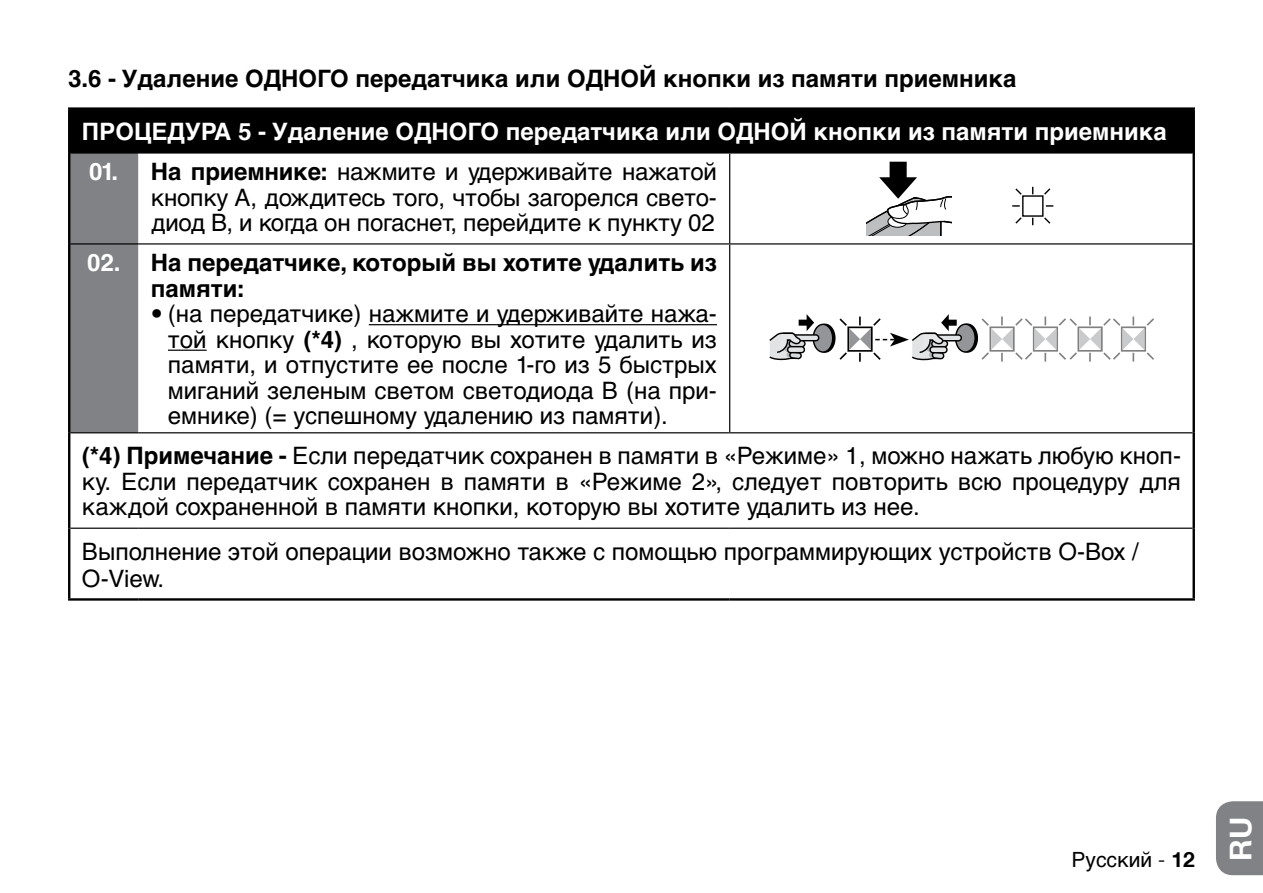
<style>
.page{position:relative;width:1263px;height:893px;background:#fff}
.page>*{position:absolute;margin:0;border:0;box-sizing:border-box;transform-origin:0 0}
.t1{font:700 30px "Helvetica Neue LT Com";color:#fff}
.t2{font:24px/25.5px "Helvetica Cyr Upright";color:#000;text-align:justify}
.t3{font:700 24px/25.5px "Helvetica Cyr";color:#000}
.t4{font:700 24px "Helvetica Cyr";color:#fff}
.t5{font:21px "Helvetica Cyr Upright";color:#000}
.s1{font-family:"Helvetica Cyr";font-weight:700;color:#fff}
.s2{font-family:"Helvetica Cyr";font-weight:700}
.s3{color:#fff}
.s4{font-family:"Helvetica Neue LT Com";font-weight:300}
.s5{font-family:"Helvetica Neue LT Com";font-weight:700}
</style>
<div class="page">
<div style="left:1216px;top:801px;width:47px;height:74px;background:#808285"></div>
<div style="left:69px;top:109px;width:1125px;height:44px;background:#000"></div>
<div style="left:70px;top:154px;width:68px;height:278px;background:#808285"></div>
<hr style="left:68px;top:107px;width:70px;height:3px;background:#000">
<hr style="left:68px;top:110px;width:2px;height:43px;background:#000">
<hr style="left:138px;top:107px;width:592px;height:3px;background:#000">
<hr style="left:730px;top:107px;width:465px;height:3px;background:#000">
<hr style="left:1192px;top:110px;width:3px;height:43px;background:#000">
<hr style="left:68px;top:153px;width:2px;height:91px;background:#000">
<hr style="left:1192px;top:153px;width:3px;height:91px;background:#000">
<hr style="left:68px;top:244px;width:2px;height:189px;background:#000">
<hr style="left:1192px;top:244px;width:3px;height:189px;background:#000">
<hr style="left:68px;top:433px;width:2px;height:95px;background:#000">
<hr style="left:1192px;top:433px;width:3px;height:95px;background:#000">
<hr style="left:68px;top:528px;width:2px;height:70px;background:#000">
<hr style="left:1192px;top:528px;width:3px;height:70px;background:#000">
<hr style="left:68px;top:598px;width:70px;height:3px;background:#000">
<hr style="left:138px;top:598px;width:592px;height:3px;background:#000">
<hr style="left:730px;top:598px;width:465px;height:3px;background:#000">
<hr style="left:70px;top:243px;width:68px;height:2px;background:#000">
<hr style="left:138px;top:243px;width:592px;height:2px;background:#000">
<hr style="left:730px;top:243px;width:462px;height:2px;background:#000">
<hr style="left:729px;top:245px;width:1px;height:187px;background:#000">
<hr style="left:729px;top:154px;width:1px;height:89px;background:#000">
<hr style="left:70px;top:152px;width:68px;height:2px;background:#000">
<hr style="left:138px;top:152px;width:592px;height:2px;background:#000">
<hr style="left:730px;top:152px;width:462px;height:2px;background:#000">
<hr style="left:70px;top:528px;width:68px;height:1px;background:#000">
<hr style="left:138px;top:528px;width:592px;height:1px;background:#000">
<hr style="left:730px;top:528px;width:462px;height:1px;background:#000">
<hr style="left:70px;top:432px;width:68px;height:1px;background:#000">
<hr style="left:138px;top:432px;width:592px;height:1px;background:#000">
<hr style="left:730px;top:432px;width:462px;height:1px;background:#000">
<svg style="left:866px;top:161px;width:86px;height:74px"></svg>
<div style="left:1022px;top:195px;width:21px;height:22px;background:#fff;border:1px solid #000"></div>
<svg style="left:1015px;top:188px;width:8px;height:8px"></svg>
<svg style="left:1012px;top:205px;width:8px;height:2px"></svg>
<svg style="left:1046px;top:205px;width:7px;height:2px"></svg>
<svg style="left:1042px;top:188px;width:9px;height:8px"></svg>
<svg style="left:1015px;top:216px;width:8px;height:8px"></svg>
<svg style="left:1042px;top:216px;width:9px;height:8px"></svg>
<hr style="left:369px;top:324px;width:348px;height:1px;background:#000">
<hr style="left:168px;top:350px;width:39px;height:1px;background:#000">
<div style="left:815px;top:324px;width:20px;height:28px;background:#000;border-radius:50%"></div>
<div style="left:815px;top:324px;width:20px;height:29px;border:1px solid #000;border-radius:50%"></div>
<div style="left:813px;top:324px;width:20px;height:28px;background:#939598;border-radius:50%"></div>
<div style="left:812px;top:324px;width:21px;height:29px;border:1px solid #000;border-radius:50%"></div>
<svg style="left:769px;top:314px;width:51px;height:46px"></svg>
<div style="left:958px;top:324px;width:19px;height:28px;background:#000;border-radius:50%"></div>
<div style="left:957px;top:323px;width:21px;height:30px;border:1px solid #000;border-radius:50%"></div>
<div style="left:956px;top:324px;width:19px;height:28px;background:#939598;border-radius:50%"></div>
<div style="left:955px;top:323px;width:21px;height:30px;border:1px solid #000;border-radius:50%"></div>
<svg style="left:981px;top:316px;width:173px;height:46px"></svg>
<svg style="left:839px;top:314px;width:124px;height:48px"></svg>
<p class="t3" style="left:68px;top:66px;width:950px">3.6 - Удаление ОДНОГО передатчика или ОДНОЙ кнопки из памяти приемника</p>
<p class="t4" style="left:82px;top:118px;width:1086px">ПРОЦЕДУРА 5 - Удаление ОДНОГО передатчика или ОДНОЙ кнопки из памяти приемника</p>
<p class="t2" style="left:151px;top:159px;width:567px;text-indent:-62px"><span class="s1">01.</span> <span class="s2">На приемнике:</span> нажмите и удерживайте нажатой кнопку A, дождитесь того, чтобы загорелся свето&shy;диод B, и когда он погаснет, перейдите к пункту 02</p>
<p class="t3" style="left:151px;top:250px;width:567px;text-indent:-64px"><span class="s3">02.</span> На передатчике, который вы хотите удалить из памяти:</p>
<p class="t2" style="left:168px;top:301px;width:550px;text-indent:-17px">• (на передатчике) нажмите и удерживайте нажа&shy;той кнопку <span class="s2">(*4)</span> , которую вы хотите удалить из памяти, и отпустите ее после 1-го из 5 быстрых миганий зеленым светом светодиода B (на при&shy;емнике) (= успешному удалению из памяти).</p>
<p class="t2" style="left:82px;top:443px;width:1100px"><span class="s2">(*4) Примечание -</span> Если передатчик сохранен в памяти в «Режиме» 1, можно нажать любую кноп&shy;ку. Если передатчик сохранен в памяти в «Режиме 2», следует повторить всю процедуру для каждой сохраненной в памяти кнопки, которую вы хотите удалить из нее.</p>
<p class="t2" style="left:82px;top:538px;width:1058px;line-height:27px">Выполнение этой операции возможно также с помощью программирующих устройств O-Box /<br>O-View.</p>
<p class="t5" style="left:1071px;top:848px;width:125px">Pусский <span class="s4">-</span> <span class="s5">12</span></p>
<p class="t1" style="left:1222px;top:861px;width:45px;rotate:-90deg">RU</p>
</div>
